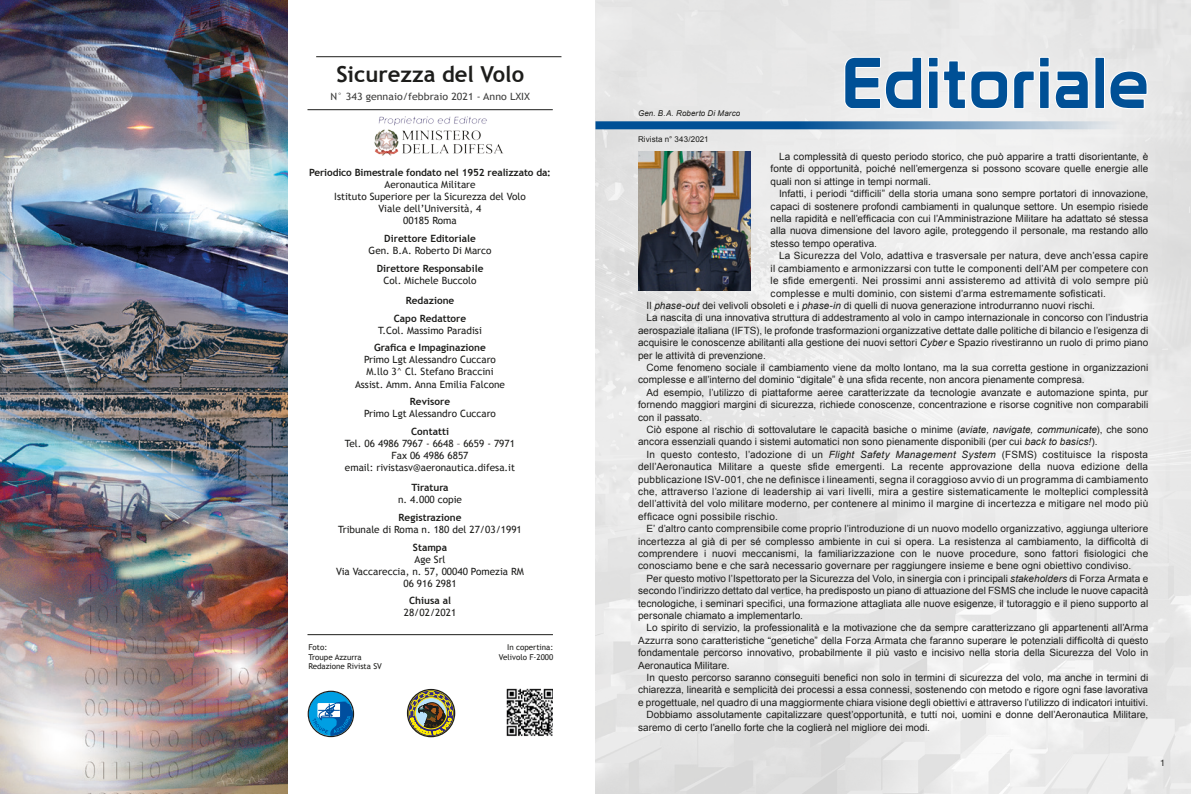
<style>
.page{position:relative;width:1191px;height:794px;background:#fff}
.page>*{position:absolute;margin:0;border:0;box-sizing:border-box;transform-origin:0 0}
.t1{font:70px "Prototype";letter-spacing:.03em;color:#005096}
.t2{font:700 22px "Trebuchet MS";color:#1d1d1b}
.t3{font:10px "Arial";letter-spacing:.005em;color:#1d1d1b}
.t4{font:10px/12px "Trebuchet MS";color:#1d1d1b;text-align:center}
.t5{font:10px "Arial";letter-spacing:.025em;color:#1d1d1b}
.t6{font:700 10px/12px "Trebuchet MS";color:#1d1d1b;text-align:center}
.t7{font:10px "Trebuchet MS";color:#3d3d3c;scale:1.06 1}
.t8{font:9px "Helvetica Neue";color:#1d1d1b}
.t9{font:8px/9.6px "Trebuchet MS";color:#1d1d1b}
.t10{font:italic 8px "Arial";letter-spacing:.015em;color:#1d1d1b}
.t11{font:8px "Arial";letter-spacing:.015em;color:#1d1d1b}
.s1{font-weight:700}
.s2{font-weight:400}
.s3{font-style:italic}
</style>
<div class="page">
<img style="left:595px;top:0;width:596px;height:794px">
<img style="left:506px;top:688px;width:47px;height:49px">
<svg style="left:407px;top:689px;width:47px;height:47px"></svg>
<div style="left:407px;top:689px;width:48px;height:48px;border:1px solid #1d1d1b;border-radius:50%"></div>
<svg style="left:308px;top:692px;width:45px;height:44px"></svg>
<div style="left:308px;top:690px;width:46px;height:47px;border:1px solid #1d1d1b;border-radius:50%"></div>
<img style="left:374px;top:116px;width:130px;height:40px">
<svg style="left:595px;top:121px;width:553px;height:8px;background:#5789b5"></svg>
<svg style="left:842px;top:56px;width:306px;height:54px"></svg>
<img style="left:0;top:0;width:288px;height:794px">
<hr style="left:316px;top:56px;width:245px;height:1px;background:#1d1d1b">
<hr style="left:307px;top:109px;width:246px;height:1px;background:#1d1d1b">
<hr style="left:307px;top:634px;width:246px;height:1px;background:#1d1d1b">
<img style="left:638px;top:152px;width:112px;height:139px">
<p class="t2" style="left:336px;top:61px;width:189px">Sicurezza del Volo</p>
<p class="t7" style="left:330px;top:91px;width:190px">N° 343 gennaio/febbraio 2021 - Anno LXIX</p>
<p class="t4" style="left:309px;top:167px;width:243px"><span class="s1">Periodico Bimestrale fondato nel 1952 realizzato da:<br></span>Aeronautica Militare<br>Istituto Superiore per la Sicurezza del Volo<br>Viale dell’Università, 4<br>00185 Roma</p>
<p class="t4" style="left:368px;top:232px;width:124px"><span class="s1">Direttore Editoriale<br></span>Gen. B.A. Roberto Di Marco</p>
<p class="t6" style="left:377px;top:262px;width:108px">Direttore Responsabile<br><span class="s2">Col. Michele Buccolo</span></p>
<p class="t6" style="left:394px;top:292px;width:74px;line-height:17.7px">Redazione<br>Capo Redattore</p>
<p class="t4" style="left:374px;top:321px;width:113px;line-height:17.7px">T.Col. Massimo Paradisi<br><span class="s1">Grafica e Impaginazione</span></p>
<p class="t4" style="left:355px;top:354px;width:151px">Primo Lgt Alessandro Cuccaro<br>M.llo 3^ Cl. Stefano Braccini<br>Assist. Amm. Anna Emilia Falcone</p>
<p class="t4" style="left:364px;top:396px;width:133px"><span class="s1">Revisore<br></span>Primo Lgt Alessandro Cuccaro</p>
<p class="t4" style="left:345px;top:425px;width:172px"><span class="s1">Contatti<br></span>Tel. 06 4986 7967 - 6648 – 6659 - 7971<br>Fax 06 4986 6857<br>email: rivistasv@aeronautica.difesa.it</p>
<p class="t4" style="left:398px;top:482px;width:65px"><span class="s1">Tiratura<br></span>n. 4.000 copie</p>
<p class="t4" style="left:338px;top:511px;width:185px"><span class="s1">Registrazione<br></span>Tribunale di Roma n. 180 del 27/03/1991</p>
<p class="t4" style="left:336px;top:541px;width:189px"><span class="s1">Stampa<br></span>Age Srl<br>Via Vaccareccia, n. 57, 00040 Pomezia RM<br>06 916 2981</p>
<p class="t4" style="left:404px;top:595px;width:54px"><span class="s1">Chiusa al<br></span>28/02/2021</p>
<p class="t9" style="left:308px;top:642px;width:75px">Foto:<br>Troupe Azzurra<br>Redazione Rivista SV</p>
<p class="t9" style="left:499px;top:642px;width:56px;text-align:right">In copertina:<br>Velivolo F-2000</p>
<p class="t10" style="left:638px;top:108px;width:104px">Gen. B.A. Roberto Di Marco</p>
<p class="t11" style="left:638px;top:134px;width:72px">Rivista n° 343/2021</p>
<h1 class="t1" style="left:842px;top:41px;width:308px">Editoriale</h1>
<p class="t3" style="left:779px;top:150px;width:370px">La complessità di questo periodo storico, che può apparire a tratti disorientante, è</p>
<p class="t3" style="left:770px;top:162px;width:379px">fonte di opportunità, poiché nell’emergenza si possono scovare quelle energie alle</p>
<p class="t3" style="left:770px;top:175px;width:162px">quali non si attinge in tempi normali.</p>
<p class="t3" style="left:779px;top:187px;width:370px">Infatti, i periodi “difficili” della storia umana sono sempre portatori di innovazione,</p>
<p class="t3" style="left:770px;top:200px;width:379px">capaci di sostenere profondi cambiamenti in qualunque settore. Un esempio risiede</p>
<p class="t3" style="left:770px;top:212px;width:379px">nella rapidità e nell’efficacia con cui l’Amministrazione Militare ha adattato sé stessa</p>
<p class="t3" style="left:770px;top:224px;width:379px">alla nuova dimensione del lavoro agile, proteggendo il personale, ma restando allo</p>
<p class="t3" style="left:770px;top:237px;width:108px">stesso tempo operativa.</p>
<p class="t5" style="left:779px;top:249px;width:370px">La Sicurezza del Volo, adattiva e trasversale per natura, deve anch’essa capire</p>
<p class="t5" style="left:770px;top:262px;width:379px">il cambiamento e armonizzarsi con tutte le componenti dell’AM per competere con</p>
<p class="t5" style="left:770px;top:274px;width:379px">le sfide emergenti. Nei prossimi anni assisteremo ad attività di volo sempre più</p>
<p class="t5" style="left:770px;top:286px;width:337px">complesse e multi dominio, con sistemi d’arma estremamente sofisticati.</p>
<p class="t3" style="left:646px;top:299px;width:450px">Il <span class="s3">phase-out</span> dei velivoli obsoleti e i <span class="s3">phase-in</span> di quelli di nuova generazione introdurranno nuovi rischi.</p>
<p class="t3" style="left:646px;top:311px;width:503px">La nascita di una innovativa struttura di addestramento al volo in campo internazionale in concorso con l’industria</p>
<p class="t3" style="left:638px;top:324px;width:511px">aerospaziale italiana (IFTS), le profonde trasformazioni organizzative dettate dalle politiche di bilancio e l’esigenza di</p>
<p class="t3" style="left:638px;top:336px;width:512px">acquisire le conoscenze abilitanti alla gestione dei nuovi settori <span class="s3">Cyber</span> e Spazio rivestiranno un ruolo di primo piano</p>
<p class="t3" style="left:638px;top:348px;width:129px">per le attività di prevenzione.</p>
<p class="t3" style="left:646px;top:361px;width:503px">Come fenomeno sociale il cambiamento viene da molto lontano, ma la sua corretta gestione in organizzazioni</p>
<p class="t3" style="left:638px;top:373px;width:448px">complesse e all’interno del dominio “digitale” è una sfida recente, non ancora pienamente compresa.</p>
<p class="t3" style="left:646px;top:386px;width:503px">Ad esempio, l’utilizzo di piattaforme aeree caratterizzate da tecnologie avanzate e automazione spinta, pur</p>
<p class="t3" style="left:638px;top:398px;width:512px">fornendo maggiori margini di sicurezza, richiede conoscenze, concentrazione e risorse cognitive non comparabili</p>
<p class="t3" style="left:638px;top:410px;width:66px">con il passato.</p>
<p class="t3" style="left:646px;top:423px;width:503px">Ciò espone al rischio di sottovalutare le capacità basiche o minime (<span class="s3">aviate, navigate, communicate</span>), che sono</p>
<p class="t3" style="left:638px;top:435px;width:461px">ancora essenziali quando i sistemi automatici non sono pienamente disponibili (per cui <span class="s3">back to basics!</span>).</p>
<p class="t3" style="left:646px;top:448px;width:503px">In questo contesto, l’adozione di un <span class="s3">Flight Safety Management System</span> (FSMS) costituisce la risposta</p>
<p class="t3" style="left:638px;top:460px;width:511px">dell’Aeronautica Militare a queste sfide emergenti. La recente approvazione della nuova edizione della</p>
<p class="t3" style="left:638px;top:472px;width:512px">pubblicazione ISV-001, che ne definisce i lineamenti, segna il coraggioso avvio di un programma di cambiamento</p>
<p class="t5" style="left:638px;top:485px;width:512px">che, attraverso l’azione di leadership ai vari livelli, mira a gestire sistematicamente le molteplici complessità</p>
<p class="t3" style="left:638px;top:497px;width:511px">dell’attività del volo militare moderno, per contenere al minimo il margine di incertezza e mitigare nel modo più</p>
<p class="t5" style="left:638px;top:510px;width:141px">efficace ogni possibile rischio.</p>
<p class="t3" style="left:646px;top:522px;width:503px">E’ d’altro canto comprensibile come proprio l’introduzione di un nuovo modello organizzativo, aggiunga ulteriore</p>
<p class="t3" style="left:638px;top:534px;width:512px">incertezza al già di per sé complesso ambiente in cui si opera. La resistenza al cambiamento, la difficoltà di</p>
<p class="t3" style="left:638px;top:547px;width:512px">comprendere i nuovi meccanismi, la familiarizzazione con le nuove procedure, sono fattori fisiologici che</p>
<p class="t3" style="left:638px;top:559px;width:494px">conosciamo bene e che sarà necessario governare per raggiungere insieme e bene ogni obiettivo condiviso.</p>
<p class="t3" style="left:646px;top:572px;width:503px">Per questo motivo l’Ispettorato per la Sicurezza del Volo, in sinergia con i principali <span class="s3">stakeholders</span> di Forza Armata e</p>
<p class="t3" style="left:638px;top:584px;width:512px">secondo l’indirizzo dettato dal vertice, ha predisposto un piano di attuazione del FSMS che include le nuove capacità</p>
<p class="t3" style="left:638px;top:596px;width:512px">tecnologiche, i seminari specifici, una formazione attagliata alle nuove esigenze, il tutoraggio e il pieno supporto al</p>
<p class="t3" style="left:638px;top:609px;width:166px">personale chiamato a implementarlo.</p>
<p class="t3" style="left:646px;top:621px;width:503px">Lo spirito di servizio, la professionalità e la motivazione che da sempre caratterizzano gli appartenenti all’Arma</p>
<p class="t3" style="left:638px;top:634px;width:512px">Azzurra sono caratteristiche “genetiche” della Forza Armata che faranno superare le potenziali difficoltà di questo</p>
<p class="t3" style="left:638px;top:646px;width:512px">fondamentale percorso innovativo, probabilmente il più vasto e incisivo nella storia della Sicurezza del Volo in</p>
<p class="t3" style="left:638px;top:658px;width:93px">Aeronautica Militare.</p>
<p class="t3" style="left:646px;top:671px;width:503px">In questo percorso saranno conseguiti benefici non solo in termini di sicurezza del volo, ma anche in termini di</p>
<p class="t3" style="left:638px;top:683px;width:511px">chiarezza, linearità e semplicità dei processi a essa connessi, sostenendo con metodo e rigore ogni fase lavorativa</p>
<p class="t3" style="left:638px;top:696px;width:511px">e progettuale, nel quadro di una maggiormente chiara visione degli obiettivi e attraverso l’utilizzo di indicatori intuitivi.</p>
<p class="t3" style="left:646px;top:708px;width:503px">Dobbiamo assolutamente capitalizzare quest’opportunità, e tutti noi, uomini e donne dell’Aeronautica Militare,</p>
<p class="t3" style="left:638px;top:720px;width:293px">saremo di certo l’anello forte che la coglierà nel migliore dei modi.</p>
<p class="t8" style="left:1160px;top:756px;width:7px">1</p>
</div>
